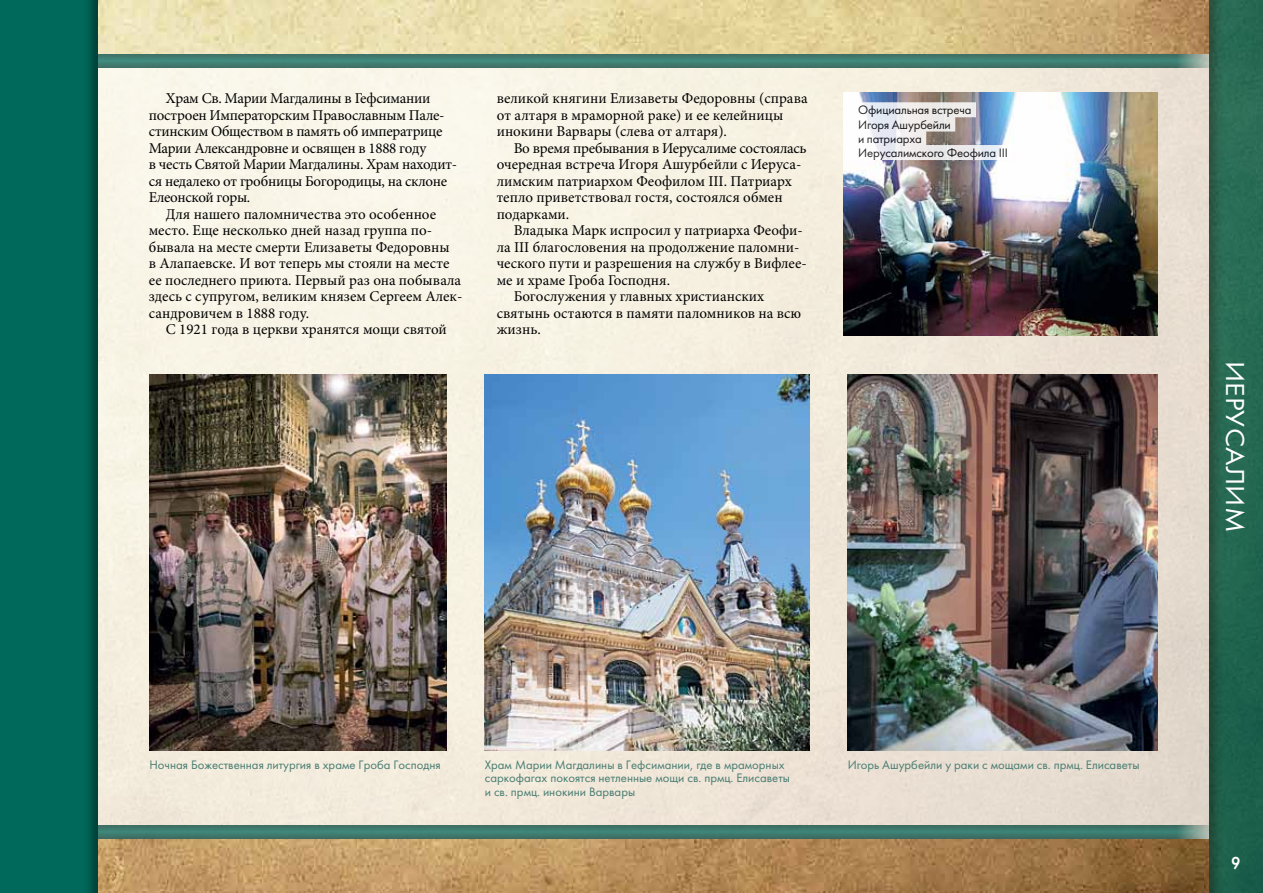
<style>
.page{position:relative;width:1263px;height:893px;background:#fff}
.page>*{position:absolute;margin:0;border:0;box-sizing:border-box;transform-origin:0 0}
.t1{font:27px "Futura";letter-spacing:.01em;color:#fff;scale:1.1 1}
.t2{font:18px "Futura Demi";color:#fff;scale:.85 1}
.t3{font:15px/16.5px "Minion Pro";color:#000}
.t4{font:15px/16.5px "Minion Pro";letter-spacing:-.02em;color:#000}
.t5{font:12.75px/13.5px "Futura";color:#477c72}
.t6{font:12.75px/14.2px "Futura";letter-spacing:-.01em;color:#000}
</style>
<div class="page">
<img style="left:100px;top:0;width:1107px;height:893px">
<div style="left:0;top:54px;width:1209px;height:785px;background:linear-gradient(to right,#fdfbed,#e8ded0)"></div>
<div style="left:1207px;top:0;width:56px;height:893px;background:#000;opacity:.5"></div>
<div style="left:0;top:48px;width:1215px;height:26px;background:#000;opacity:.5"></div>
<div style="left:0;top:819px;width:1215px;height:27px;background:#000;opacity:.5"></div>
<div style="left:0;top:0;width:100px;height:893px;background:#000;opacity:.5"></div>
<img style="left:843px;top:92px;width:315px;height:244px">
<img style="left:485px;top:375px;width:324px;height:376px">
<img style="left:149px;top:374px;width:297px;height:377px">
<svg style="left:854px;top:102px;width:122px;height:15px;fill:#edeced"></svg>
<svg style="left:854px;top:117px;width:101px;height:15px"></svg>
<svg style="left:854px;top:131px;width:72px;height:14px"></svg>
<svg style="left:854px;top:145px;width:158px;height:15px;fill:#ededf1"></svg>
<img style="left:848px;top:374px;width:310px;height:377px">
<p class="t4" style="left:149px;top:90px;width:310px;text-indent:17px">Храм Св. Марии Магдалины в Гефсимании построен Императорским Православным Пале&shy;стинским Обществом в память об императрице Марии Александровне и освящен в 1888 году<br>в честь Святой Марии Магдалины. Храм находит&shy;ся недалеко от гробницы Богородицы, на склоне Елеонской горы.</p>
<p class="t3" style="left:149px;top:206px;width:315px;text-indent:17px">Для нашего паломничества это особенное место. Еще несколько дней назад группа по&shy;бывала на месте смерти Елизаветы Федоровны<br>в Алапаевске. И вот теперь мы стояли на месте ее последнего приюта. Первый раз она побывала здесь с супругом, великим князем Сергеем Алек&shy;сандровичем в 1888 году.</p>
<p class="t3" style="left:166px;top:321px;width:282px">С 1921 года в церкви хранятся мощи святой</p>
<p class="t3" style="left:497px;top:90px;width:312px">великой княгини Елизаветы Федоровны (справа от алтаря в мраморной раке) и ее келейницы инокини Варвары (слева от алтаря).</p>
<p class="t3" style="left:497px;top:140px;width:311px;text-indent:17px">Во время пребывания в Иерусалиме состоялась очередная встреча Игоря Ашурбейли с Иеруса&shy;лимским патриархом Феофилом III. Патриарх тепло приветствовал гостя, состоялся обмен подарками.</p>
<p class="t3" style="left:514px;top:222px;width:291px">Владыка Марк испросил у патриарха Феофи-</p>
<p class="t3" style="left:497px;top:239px;width:304px">ла III благословения на продолжение паломни-</p>
<p class="t3" style="left:497px;top:255px;width:312px">ческого пути и разрешения на службу в Вифлее-</p>
<p class="t3" style="left:497px;top:272px;width:175px">ме и храме Гроба Господня.</p>
<p class="t3" style="left:514px;top:288px;width:252px">Богослужения у главных христианских</p>
<p class="t3" style="left:497px;top:305px;width:306px">святынь остаются в памяти паломников на всю</p>
<p class="t3" style="left:497px;top:321px;width:46px">жизнь.</p>
<p class="t6" style="left:858px;top:103px;width:151px">Официальная встреча<br>Игоря Ашурбейли<br>и патриарха<br>Иерусалимского Феофила III</p>
<h1 class="t1" style="left:1251px;top:361px;width:158px;rotate:90deg">И ЕРУСАЛИМ</h1>
<p class="t5" style="left:149px;top:757px;width:293px">Ночная Божественная литургия в храме Гроба Господня</p>
<p class="t5" style="left:485px;top:757px;width:307px">Храм Марии Магдалины в Гефсимании, где в мраморных саркофагах покоятся нетленные мощи св. прмц. Елисаветы и св. прмц. инокини Варвары</p>
<p class="t5" style="left:848px;top:757px;width:293px">И горь Ашурбейли у раки с мощами св. прмц. Елисаветы</p>
<p class="t2" style="left:1231px;top:852px;width:12px">9</p>
</div>
